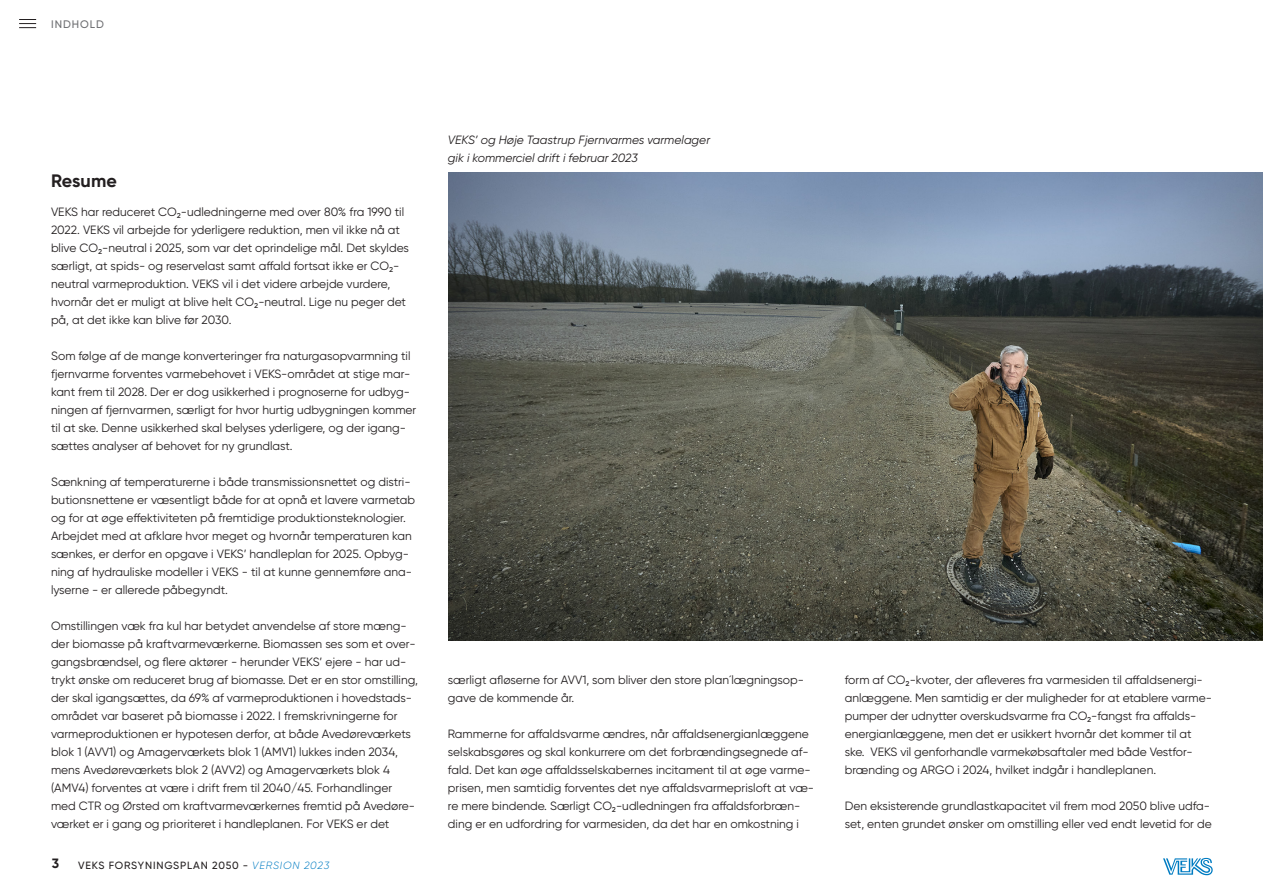
<style>
.page{position:relative;width:1263px;height:893px;background:#fff}
.page>*{position:absolute;margin:0;border:0;box-sizing:border-box;transform-origin:0 0}
.rubrik_12_bold{font:700 18px "Gilroy";letter-spacing:.005em;color:#231f20}
.t1{font:700 13.5px "Gilroy";color:#231f20}
.brød{font:12px/18px "Gilroy";color:#231f20}
.brød-2{font:italic 12px/18px "Gilroy";color:#231f20}
.t2{font:500 10.95px "Gilroy";letter-spacing:.085em;color:#6c6d70}
.t3{font:500 10.5px "Gilroy";letter-spacing:.08em;color:#231f20}
.s1{font-weight:300;font-style:italic;color:#007cc2}
</style>
<div class="page">
<svg style="left:1163px;top:858px;width:50px;height:17px"></svg>
<svg style="left:19px;top:19px;width:17px;height:9px"></svg>
<img style="left:449px;top:172px;width:814px;height:468px">
<p class="t2" style="left:51px;top:17px;width:54px">INDHOLD</p>
<p class="rubrik_12_bold" style="left:51px;top:169px;width:68px">Resume</p>
<p class="brød" style="left:51px;top:203px;width:359px">VEKS har reduceret CO2-udledningerne med over 80% fra 1990 til 2022. VEKS vil arbejde for yderligere reduktion, men vil ikke nå at blive CO2-neutral i 2025, som var det oprindelige mål. Det skyldes særligt, at spids- og reservelast samt affald fortsat ikke er CO2- neutral varmeproduktion. VEKS vil i det videre arbejde vurdere, hvornår det er muligt at blive helt CO2-neutral. Lige nu peger det på, at det ikke kan blive før 2030.</p>
<p class="brød" style="left:51px;top:347px;width:367px">Som følge af de mange konverteringer fra naturgasopvarmning til fjernvarme forventes varmebehovet i VEKS-området at stige mar&shy;kant frem til 2028. Der er dog usikkerhed i prognoserne for udbyg&shy;ningen af fjernvarmen, særligt for hvor hurtig udbygningen kommer til at ske. Denne usikkerhed skal belyses yderligere, og der igang&shy;sættes analyser af behovet for ny grundlast.</p>
<p class="brød" style="left:51px;top:473px;width:365px">Sænkning af temperaturerne i både transmissionsnettet og distri&shy;butionsnettene er væsentligt både for at opnå et lavere varmetab og for at øge effektiviteten på fremtidige produktionsteknologier.<br>Arbejdet med at afklare hvor meget og hvornår temperaturen kan sænkes, er derfor en opgave i VEKS’ handleplan for 2025. Opbyg&shy;ning af hydrauliske modeller i VEKS - til at kunne gennemføre ana&shy;lyserne - er allerede påbegyndt.</p>
<p class="brød" style="left:51px;top:617px;width:369px">Omstillingen væk fra kul har betydet anvendelse af store mæng&shy;der biomasse på kraftvarmeværkerne. Biomassen ses som et over&shy;gangsbrændsel, og flere aktører - herunder VEKS’ ejere - har ud&shy;trykt ønske om reduceret brug af biomasse. Det er en stor omstilling, der skal igangsættes, da 69% af varmeproduktionen i hovedstads&shy;området var baseret på biomasse i 2022. I fremskrivningerne for varmeproduktionen er hypotesen derfor, at både Avedøreværkets blok 1 (AVV1) og Amagerværkets blok 1 (AMV1) lukkes inden 2034, mens Avedøreværkets blok 2 (AVV2) og Amagerværkets blok 4 (AMV4) forventes at være i drift frem til 2040/45. Forhandlinger med CTR og Ørsted om kraftvarmeværkernes fremtid på Avedøre&shy;værket er i gang og prioriteret i handleplanen. For VEKS er det</p>
<p class="t1" style="left:52px;top:854px;width:9px">3</p>
<p class="t3" style="left:78px;top:858px;width:253px">VEKS FORSYNINGSPLAN 2050 - <span class="s1">VERSION 2023</span></p>
<p class="brød-2" style="left:448px;top:131px;width:264px">VEKS’ og Høje Taastrup Fjernvarmes varmelager gik i kommerciel drift i februar 2023</p>
<p class="brød" style="left:448px;top:671px;width:358px">særligt afløserne for AVV1, som bliver den store plan´lægningsop&shy;gave de kommende år.</p>
<p class="brød" style="left:448px;top:725px;width:368px">Rammerne for affaldsvarme ændres, når affaldsenergianlæggene selskabsgøres og skal konkurrere om det forbrændingsegnede af&shy;fald. Det kan øge affaldsselskabernes incitament til at øge varme&shy;prisen, men samtidig forventes det nye affaldsvarmeprisloft at væ&shy;re mere bindende. Særligt CO2-udledningen fra affaldsforbræn&shy;ding er en udfordring for varmesiden, da det har en omkostning i</p>
<p class="brød" style="left:845px;top:671px;width:367px">form af CO2-kvoter, der afleveres fra varmesiden til affaldsenergi&shy;anlæggene. Men samtidig er der muligheder for at etablere varme&shy;pumper der udnytter overskudsvarme fra CO2-fangst fra affalds&shy;energianlæggene, men det er usikkert hvornår det kommer til at ske. VEKS vil genforhandle varmekøbsaftaler med både Vestfor&shy;brænding og ARGO i 2024, hvilket indgår i handleplanen.</p>
<p class="brød" style="left:845px;top:797px;width:368px">Den eksisterende grundlastkapacitet vil frem mod 2050 blive udfa&shy;set, enten grundet ønsker om omstilling eller ved endt levetid for de</p>
</div>
